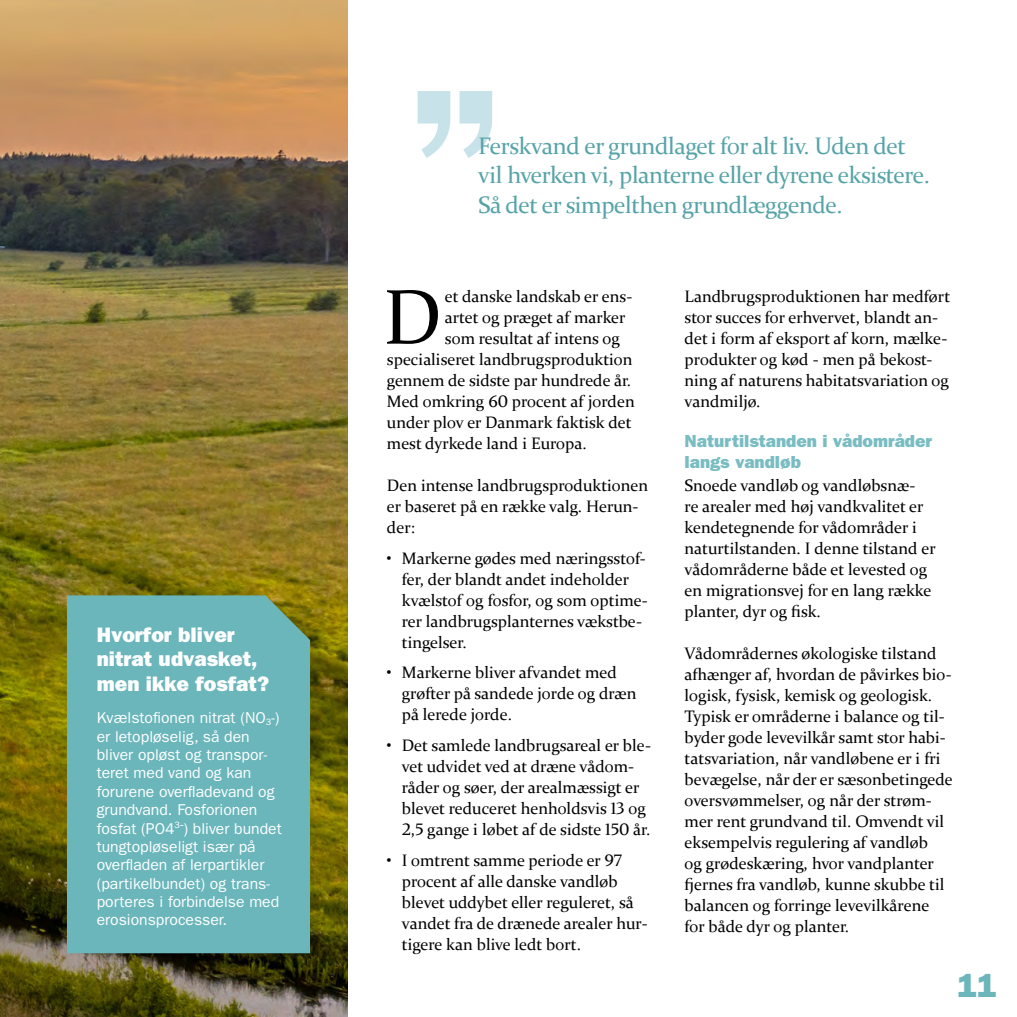
<style>
.page{position:relative;width:1017px;height:1017px;background:#fff}
.page>*{position:absolute;margin:0;border:0;box-sizing:border-box;transform-origin:0 0}
.Unicial{font:78.05px "Constantia";color:#000}
.t1{font:800 33.25px "Franklin Gothic";color:#6ab6bb}
.Billedtekst{font:23.97px/29.4px "Constantia";letter-spacing:-.02em;color:#57a4a8}
.Overskrift_i_boks{font:800 21px/24.5px "Franklin Gothic";color:#fff}
.Mellemrubrik{font:800 17.5px/21px "Franklin Gothic";color:#79bdc2}
.Brødtekst{font:16.62px/21px "Constantia";color:#000}
.Punktopstilling{font:16.62px/21px "Constantia";color:#000}
.Unicial-2{font:16.62px "Constantia";color:#000}
.Tekst_i_boks_2{font:15.75px/18.4px "Franklin Gothic";color:#fff}
</style>
<div class="page">
<img style="left:0;top:0;width:347px;height:1017px">
<svg style="left:418px;top:91px;width:74px;height:67px"></svg>
<div style="left:67px;top:595px;width:243px;height:358px;background:#6ab6bb"></div>
<p class="Overskrift_i_boks" style="left:97px;top:622px;width:174px">Hvorfor bliver nitrat udvasket, men ikke fosfat?</p>
<p class="Tekst_i_boks_2" style="left:97px;top:709px;width:187px">Kvælstofionen nitrat (NO<sub>3</sub>-) er letopløselig, så den bliver opløst og transpor&shy;teret med vand og kan forurene overfladevand og grundvand. Fosforionen fosfat (PO4<sup>3</sup><sup>-</sup>) bliver bundet tungtopløseligt især på overfladen af lerpartikler (partikelbundet) og trans&shy;porteres i forbindelse med erosionsprocesser.</p>
<p class="Billedtekst" style="left:478px;top:130px;width:453px">Ferskvand er grundlaget for alt liv. Uden det vil hverken vi, planterne eller dyrene eksistere.<br>Så det er simpelthen grundlæggende.</p>
<p class="Unicial" style="left:383px;top:264px;width:60px">D</p>
<p class="Unicial-2" style="left:445px;top:285px;width:189px">et danske landskab er ens-</p>
<p class="Unicial-2" style="left:445px;top:306px;width:182px">artet og præget af marker</p>
<p class="Unicial-2" style="left:445px;top:327px;width:176px">som resultat af intens og</p>
<p class="Unicial-2" style="left:387px;top:348px;width:247px">specialiseret landbrugsproduktion</p>
<p class="Unicial-2" style="left:387px;top:369px;width:246px">gennem de sidste par hundrede år.</p>
<p class="Unicial-2" style="left:387px;top:390px;width:249px">Med omkring 60 procent af jorden</p>
<p class="Unicial-2" style="left:387px;top:411px;width:246px">under plov er Danmark faktisk det</p>
<p class="Unicial-2" style="left:387px;top:432px;width:201px">mest dyrkede land i Europa.</p>
<p class="Brødtekst" style="left:387px;top:474px;width:263px">Den intense landbrugsproduktionen er baseret på en række valg. Herun&shy;der:</p>
<p class="Punktopstilling" style="left:402px;top:547px;width:248px;text-indent:-15px">• Markerne gødes med næringsstof&shy;fer, der blandt andet indeholder kvælstof og fosfor, og som optime&shy;rer landbrugsplanternes vækstbe&shy;tingelser.</p>
<p class="Punktopstilling" style="left:402px;top:662px;width:236px;text-indent:-15px">• Markerne bliver afvandet med grøfter på sandede jorde og dræn på lerede jorde.</p>
<p class="Punktopstilling" style="left:402px;top:734px;width:251px;text-indent:-15px">• Det samlede landbrugsareal er ble&shy;vet udvidet ved at dræne vådom&shy;råder og søer, der arealmæssigt er blevet reduceret henholdsvis 13 og 2,5 gange i løbet af de sidste 150 år.</p>
<p class="Punktopstilling" style="left:402px;top:849px;width:247px;text-indent:-15px">• I omtrent samme periode er 97 procent af alle danske vandløb blevet uddybet eller reguleret, så vandet fra de drænede arealer hur&shy;tigere kan blive ledt bort.</p>
<p class="Brødtekst" style="left:685px;top:285px;width:267px">Landbrugsproduktionen har medført stor succes for erhvervet, blandt an&shy;det i form af eksport af korn, mælke&shy;produkter og kød - men på bekost&shy;ning af naturens habitatsvariation og vandmiljø.</p>
<p class="Mellemrubrik" style="left:685px;top:430px;width:249px">Naturtilstanden i vådområder langs vandløb</p>
<p class="Brødtekst" style="left:685px;top:474px;width:253px">Snoede vandløb og vandløbsnæ-<br>re arealer med høj vandkvalitet er kendetegnende for vådområder i naturtilstanden. I denne tilstand er vådområderne både et levested og en migrationsvej for en lang række planter, dyr og fisk.</p>
<p class="Brødtekst" style="left:685px;top:642px;width:270px">Vådområdernes økologiske tilstand afhænger af, hvordan de påvirkes bio&shy;logisk, fysisk, kemisk og geologisk.<br>Typisk er områderne i balance og til&shy;byder gode levevilkår samt stor habi&shy;tatsvariation, når vandløbene er i fri bevægelse, når der er sæsonbetingede oversvømmelser, og når der strøm&shy;mer rent grundvand til. Omvendt vil eksempelvis regulering af vandløb<br>og grødeskæring, hvor vandplanter fjernes fra vandløb, kunne skubbe til balancen og forringe levevilkårene for både dyr og planter.</p>
<h2 class="t1" style="left:957px;top:966px;width:41px">11</h2>
</div>
